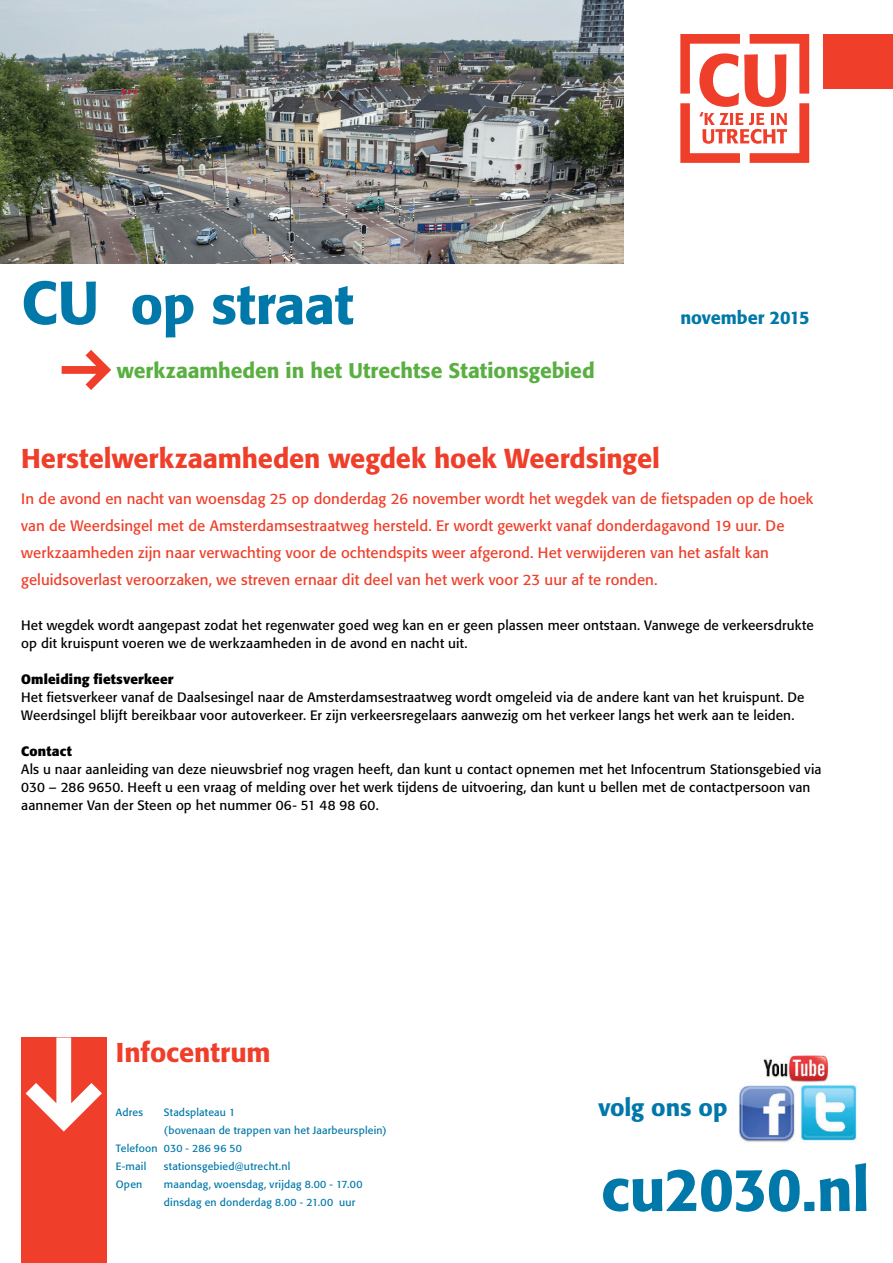
<style>
.page{position:relative;width:893px;height:1263px;background:#fff}
.page>*{position:absolute;margin:0;border:0;box-sizing:border-box;transform-origin:0 0}
.t1{font:500 60px "Formata BQ";letter-spacing:-.015em;color:#0078a9}
.t2{font:500 54px "Formata BQ";letter-spacing:-.005em;color:#0078a9}
.t3{font:500 27px "Formata BQ";letter-spacing:-.005em;color:#ef3e29}
.t4{font:500 24px "Formata BQ";letter-spacing:-.005em;color:#0078a9}
.t5{font:500 21px "Formata BQ";color:#59af41}
.t6{font:500 18px "Formata BQ";letter-spacing:-.005em;color:#0078a9}
.t7{font:15px/27px "Formata BQ";letter-spacing:.005em;color:#ef3e29}
.t8{font:13.5px/18px "Formata BQ";letter-spacing:.01em;color:#000}
.t9{font:700 13.5px "Formata BQ";letter-spacing:.015em;color:#000}
.t10{font:10.5px/18px "Formata BQ";letter-spacing:.02em;color:#0078a9}
.s1{font-size:60px}
</style>
<div class="page">
<svg style="left:680px;top:34px;width:129px;height:129px"></svg>
<img style="left:0;top:0;width:624px;height:264px">
<div style="left:823px;top:34px;width:70px;height:55px;background:#ef3e29"></div>
<div style="left:21px;top:1037px;width:85px;height:226px;background:#ef3e29"></div>
<svg style="left:26px;top:1037px;width:76px;height:94px"></svg>
<svg style="left:62px;top:350px;width:49px;height:40px"></svg>
<img style="left:739px;top:1055px;width:118px;height:88px">
<h2 class="t2" style="left:21px;top:272px;width:334px"><span class="s1">CU</span> op straat</h2>
<h3 class="t5" style="left:117px;top:358px;width:480px">werkzaamheden in het Utrechtse Stationsgebied</h3>
<h3 class="t6" style="left:680px;top:307px;width:131px">november 2015</h3>
<h3 class="t3" style="left:21px;top:442px;width:640px">Herstelwerkzaamheden wegdek hoek Weerdsingel</h3>
<p class="t7" style="left:21px;top:485px;width:793px">In de avond en nacht van woensdag 25 op donderdag 26 november wordt het wegdek van de fietspaden op de hoek van de Weerdsingel met de Amsterdamsestraatweg hersteld. Er wordt gewerkt vanaf donderdagavond 19 uur. De werkzaamheden zijn naar verwachting voor de ochtendspits weer afgerond. Het verwijderen van het asfalt kan geluidsoverlast veroorzaken, we streven ernaar dit deel van het werk voor 23 uur af te ronden.</p>
<p class="t8" style="left:21px;top:616px;width:794px">Het wegdek wordt aangepast zodat het regenwater goed weg kan en er geen plassen meer ontstaan. Vanwege de verkeersdrukte op dit kruispunt voeren we de werkzaamheden in de avond en nacht uit.</p>
<p class="t9" style="left:21px;top:671px;width:154px">Omleiding fietsverkeer</p>
<p class="t8" style="left:21px;top:688px;width:785px">Het fietsverkeer vanaf de Daalsesingel naar de Amsterdamsestraatweg wordt omgeleid via de andere kant van het kruispunt. De<br>Weerdsingel blijft bereikbaar voor autoverkeer. Er zijn verkeersregelaars aanwezig om het verkeer langs het werk aan te leiden.</p>
<p class="t9" style="left:21px;top:743px;width:52px">Contact</p>
<p class="t8" style="left:21px;top:760px;width:802px">Als u naar aanleiding van deze nieuwsbrief nog vragen heeft, dan kunt u contact opnemen met het Infocentrum Stationsgebied via<br>030 – 286 9650. Heeft u een vraag of melding over het werk tijdens de uitvoering, dan kunt u bellen met de contactpersoon van aannemer Van der Steen op het nummer 06- 51 48 98 60.</p>
<h3 class="t3" style="left:116px;top:1036px;width:156px">Infocentrum</h3>
<p class="t10" style="left:116px;top:1103px;width:29px">Adres</p>
<p class="t10" style="left:164px;top:1103px;width:73px">Stadsplateau 1</p>
<h3 class="t4" style="left:598px;top:1093px;width:131px">volg ons op</h3>
<p class="t10" style="left:116px;top:1121px;width:272px;text-indent:48px">(bovenaan de trappen van het Jaarbeursplein)<br>Telefoon 030 - 286 96 50<br>E-mail</p>
<p class="t10" style="left:164px;top:1157px;width:128px">stationsgebied@utrecht.nl</p>
<h1 class="t1" style="left:601px;top:1153px;width:270px">cu2030.nl</h1>
<p class="t10" style="left:116px;top:1175px;width:28px">Open</p>
<p class="t10" style="left:164px;top:1175px;width:200px">maandag, woensdag, vrijdag 8.00 - 17.00 dinsdag en donderdag 8.00 - 21.00 uur</p>
</div>
